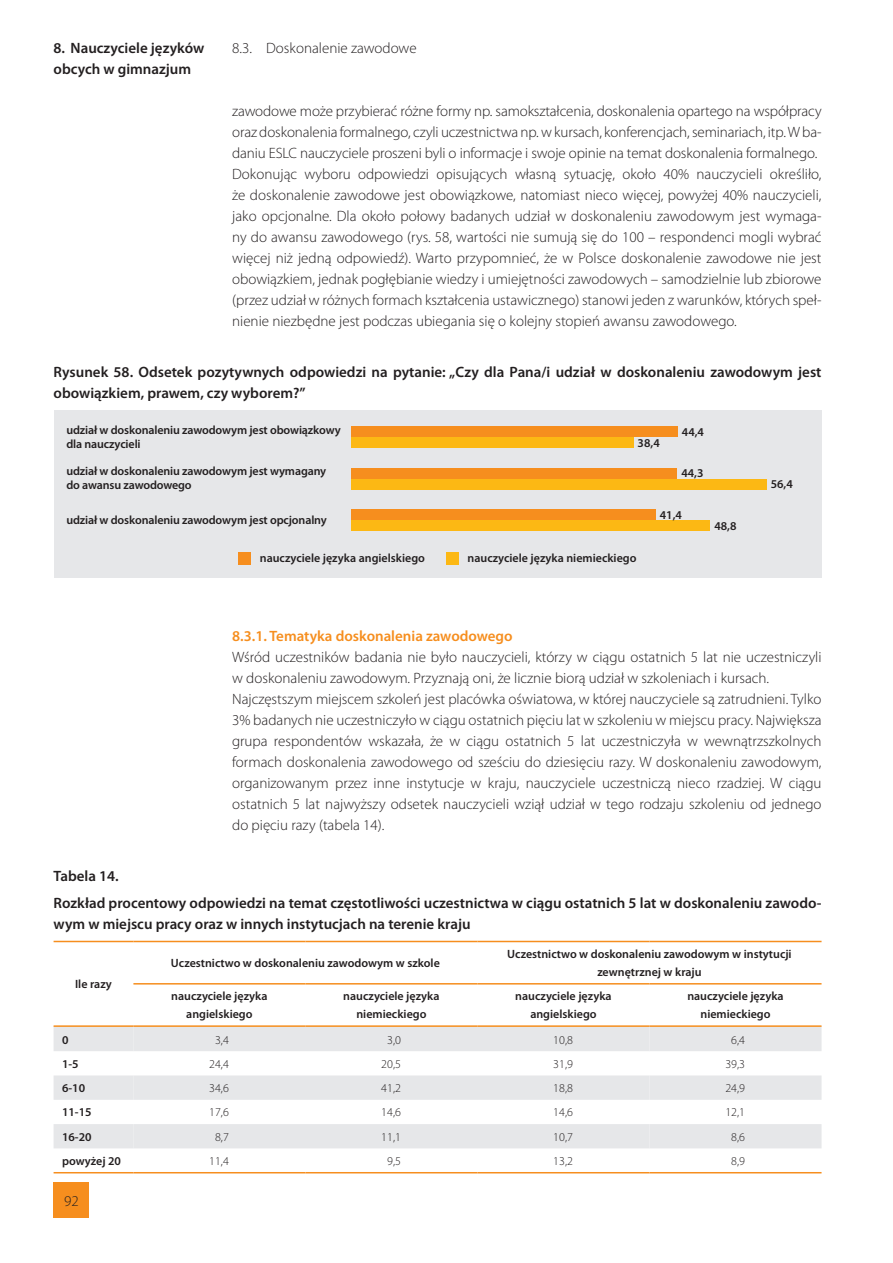
<style>
.page{position:relative;width:893px;height:1263px;background:#fff}
.page>*{position:absolute;margin:0;border:0;box-sizing:border-box;transform-origin:0 0}
.t1{font:300 15px/21px "Myriad Pro";color:#231f20}
.t2{font:600 15px/21px "Myriad Pro";color:#231f20}
.t3{font:600 15px "Myriad Pro";color:#f68e1e}
.t4{font:600 12px/18px "Myriad Pro";color:#231f20;text-align:center}
.t5{font:300 12px "Myriad Pro";color:#231f20}
</style>
<div class="page">
<div style="left:54px;top:1182px;width:35px;height:36px;background:#f68e1e"></div>
<div style="left:54px;top:410px;width:767px;height:168px;background:#e6e7e9"></div>
<div style="left:351px;top:438px;width:282px;height:10px;background:#fcb814"></div>
<div style="left:351px;top:426px;width:327px;height:11px;background:#f68e1e"></div>
<div style="left:351px;top:479px;width:415px;height:10px;background:#fcb814"></div>
<div style="left:351px;top:468px;width:326px;height:10px;background:#f68e1e"></div>
<div style="left:351px;top:521px;width:359px;height:10px;background:#fcb814"></div>
<div style="left:351px;top:509px;width:304px;height:11px;background:#f68e1e"></div>
<div style="left:446px;top:552px;width:13px;height:13px;background:#fcb814"></div>
<div style="left:239px;top:552px;width:12px;height:13px;background:#f68e1e"></div>
<svg style="left:54px;top:1027px;width:767px;height:121px;fill:#e6e7e9"></svg>
<svg style="left:133px;top:1027px;width:516px;height:121px;fill:#e6e7e9"></svg>
<hr style="left:477px;top:983px;width:172px;height:1px;background:#f68e1e">
<hr style="left:649px;top:983px;width:172px;height:1px;background:#f68e1e">
<hr style="left:133px;top:983px;width:172px;height:1px;background:#f68e1e">
<hr style="left:305px;top:983px;width:172px;height:1px;background:#f68e1e">
<hr style="left:133px;top:941px;width:172px;height:1px;background:#f68e1e">
<hr style="left:305px;top:941px;width:172px;height:1px;background:#f68e1e">
<hr style="left:477px;top:941px;width:172px;height:1px;background:#f68e1e">
<hr style="left:649px;top:941px;width:172px;height:1px;background:#f68e1e">
<hr style="left:133px;top:1025px;width:172px;height:2px;background:#f68e1e">
<hr style="left:305px;top:1025px;width:172px;height:2px;background:#f68e1e">
<hr style="left:477px;top:1025px;width:172px;height:2px;background:#f68e1e">
<hr style="left:649px;top:1025px;width:172px;height:2px;background:#f68e1e">
<hr style="left:54px;top:1172px;width:79px;height:1px;background:#f68e1e">
<hr style="left:133px;top:1172px;width:172px;height:1px;background:#f68e1e">
<hr style="left:305px;top:1172px;width:172px;height:1px;background:#f68e1e">
<hr style="left:477px;top:1172px;width:172px;height:1px;background:#f68e1e">
<hr style="left:649px;top:1172px;width:172px;height:1px;background:#f68e1e">
<hr style="left:54px;top:941px;width:79px;height:1px;background:#f68e1e">
<hr style="left:54px;top:1025px;width:79px;height:2px;background:#f68e1e">
<p class="t2" style="left:54px;top:37px;width:152px">8. Nauczyciele języków</p>
<p class="t1" style="left:232px;top:37px;width:186px">8.3. Doskonalenie zawodowe</p>
<p class="t2" style="left:54px;top:58px;width:139px">obcych w gimnazjum</p>
<p class="t1" style="left:232px;top:100px;width:591px">zawodowe może przybierać różne formy np. samokształcenia, doskonalenia opartego na współpracy oraz doskonalenia formalnego, czyli uczestnictwa np. w kursach, konferencjach, seminariach, itp. W ba&shy;daniu ESLC nauczyciele proszeni byli o informacje i swoje opinie na temat doskonalenia formalnego.<br>Dokonując wyboru odpowiedzi opisujących własną sytuację, około 40% nauczycieli określiło, że doskonalenie zawodowe jest obowiązkowe, natomiast nieco więcej, powyżej 40% nauczycieli, jako opcjonalne. Dla około połowy badanych udział w doskonaleniu zawodowym jest wymaga&shy;ny do awansu zawodowego (rys. 58, wartości nie sumują się do 100 – respondenci mogli wybrać więcej niż jedną odpowiedź). Warto przypomnieć, że w Polsce doskonalenie zawodowe nie jest obowiązkiem, jednak pogłębianie wiedzy i umiejętności zawodowych – samodzielnie lub zbiorowe (przez udział w różnych formach kształcenia ustawicznego) stanowi jeden z warunków, których speł&shy;nienie niezbędne jest podczas ubiegania się o kolejny stopień awansu zawodowego.</p>
<p class="t2" style="left:54px;top:361px;width:769px">Rysunek 58. Odsetek pozytywnych odpowiedzi na pytanie: „Czy dla Pana/i udział w doskonaleniu zawodowym jest obowiązkiem, prawem, czy wyborem?”</p>
<p class="t4" style="left:66px;top:422px;width:276px;line-height:14.4px;text-align:left">udział w doskonaleniu zawodowym jest obowiązkowy dla nauczycieli</p>
<p class="t4" style="left:66px;top:463px;width:261px;line-height:14.4px;text-align:left">udział w doskonaleniu zawodowym jest wymagany do awansu zawodowego</p>
<p class="t4" style="left:66px;top:510px;width:262px">udział w doskonaleniu zawodowym jest opcjonalny</p>
<p class="t4" style="left:682px;top:422px;width:24px">44,4</p>
<p class="t4" style="left:638px;top:434px;width:24px">38,4</p>
<p class="t4" style="left:681px;top:464px;width:24px">44,3</p>
<p class="t4" style="left:771px;top:475px;width:24px">56,4</p>
<p class="t4" style="left:660px;top:505px;width:24px">41,4</p>
<p class="t4" style="left:714px;top:517px;width:24px">48,8</p>
<p class="t4" style="left:260px;top:549px;width:167px">nauczyciele języka angielskiego</p>
<p class="t4" style="left:468px;top:549px;width:170px">nauczyciele języka niemieckiego</p>
<p class="t3" style="left:232px;top:626px;width:282px">8.3.1. Tematyka doskonalenia zawodowego</p>
<p class="t1" style="left:232px;top:646px;width:591px">Wśród uczestników badania nie było nauczycieli, którzy w ciągu ostatnich 5 lat nie uczestniczyli w doskonaleniu zawodowym. Przyznają oni, że licznie biorą udział w szkoleniach i kursach.<br>Najczęstszym miejscem szkoleń jest placówka oświatowa, w której nauczyciele są zatrudnieni. Tylko 3% badanych nie uczestniczyło w ciągu ostatnich pięciu lat w szkoleniu w miejscu pracy. Największa grupa respondentów wskazała, że w ciągu ostatnich 5 lat uczestniczyła w wewnątrzszkolnych formach doskonalenia zawodowego od sześciu do dziesięciu razy. W doskonaleniu zawodowym, organizowanym przez inne instytucje w kraju, nauczyciele uczestniczą nieco rzadziej. W ciągu ostatnich 5 lat najwyższy odsetek nauczycieli wziął udział w tego rodzaju szkoleniu od jednego do pięciu razy (tabela 14).</p>
<p class="t2" style="left:54px;top:862px;width:769px;line-height:27px">Tabela 14.<br>Rozkład procentowy odpowiedzi na temat częstotliwości uczestnictwa w ciągu ostatnich 5 lat w doskonaleniu zawodo-</p>
<p class="t2" style="left:54px;top:913px;width:419px">wym w miejscu pracy oraz w innych instytucjach na terenie kraju</p>
<p class="t4" style="left:75px;top:975px;width:38px">Ile razy</p>
<p class="t4" style="left:171px;top:954px;width:270px">Uczestnictwo w doskonaleniu zawodowym w szkole</p>
<p class="t4" style="left:507px;top:945px;width:286px">Uczestnictwo w doskonaleniu zawodowym w instytucji zewnętrznej w kraju</p>
<p class="t4" style="left:171px;top:987px;width:98px">nauczyciele języka angielskiego</p>
<p class="t4" style="left:343px;top:987px;width:98px">nauczyciele języka niemieckiego</p>
<p class="t4" style="left:515px;top:987px;width:98px">nauczyciele języka angielskiego</p>
<p class="t4" style="left:687px;top:987px;width:98px">nauczyciele języka niemieckiego</p>
<p class="t4" style="left:62px;top:1030px;width:8px">0</p>
<p class="t5" style="left:215px;top:1033px;width:15px">3,4</p>
<p class="t5" style="left:387px;top:1033px;width:15px">3,0</p>
<p class="t5" style="left:553px;top:1033px;width:21px">10,8</p>
<p class="t5" style="left:731px;top:1033px;width:15px">6,4</p>
<p class="t4" style="left:62px;top:1054px;width:18px">1-5</p>
<p class="t5" style="left:209px;top:1057px;width:21px">24,4</p>
<p class="t5" style="left:381px;top:1057px;width:21px">20,5</p>
<p class="t5" style="left:553px;top:1057px;width:21px">31,9</p>
<p class="t5" style="left:725px;top:1057px;width:21px">39,3</p>
<p class="t4" style="left:62px;top:1079px;width:25px">6-10</p>
<p class="t5" style="left:209px;top:1081px;width:21px">34,6</p>
<p class="t5" style="left:381px;top:1081px;width:21px">41,2</p>
<p class="t5" style="left:553px;top:1081px;width:21px">18,8</p>
<p class="t5" style="left:725px;top:1081px;width:21px">24,9</p>
<p class="t4" style="left:62px;top:1103px;width:31px">11-15</p>
<p class="t5" style="left:209px;top:1106px;width:21px">17,6</p>
<p class="t5" style="left:381px;top:1106px;width:21px">14,6</p>
<p class="t5" style="left:553px;top:1106px;width:21px">14,6</p>
<p class="t5" style="left:725px;top:1106px;width:21px">12,1</p>
<p class="t4" style="left:62px;top:1127px;width:31px">16-20</p>
<p class="t5" style="left:215px;top:1130px;width:15px">8,7</p>
<p class="t5" style="left:381px;top:1130px;width:21px">11,1</p>
<p class="t5" style="left:553px;top:1130px;width:21px">10,7</p>
<p class="t5" style="left:731px;top:1130px;width:15px">8,6</p>
<p class="t4" style="left:62px;top:1152px;width:60px">powyżej 20</p>
<p class="t5" style="left:209px;top:1154px;width:21px">11,4</p>
<p class="t5" style="left:387px;top:1154px;width:15px">9,5</p>
<p class="t5" style="left:553px;top:1154px;width:21px">13,2</p>
<p class="t5" style="left:731px;top:1154px;width:15px">8,9</p>
<p class="t1" style="left:64px;top:1190px;width:16px">92</p>
</div>
